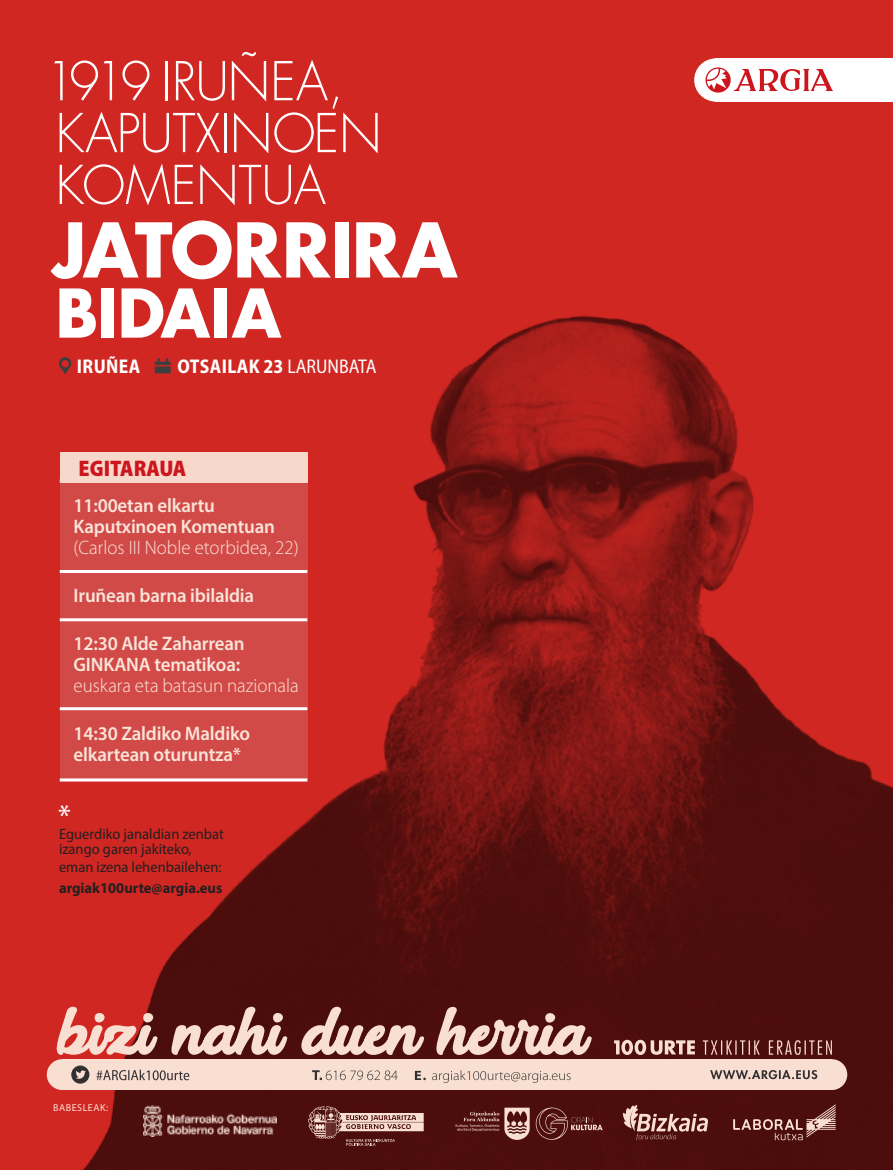
<style>
.page{position:relative;width:893px;height:1170px;background:#fff}
.page>*{position:absolute;margin:0;border:0;box-sizing:border-box;transform-origin:0 0}
.t1{font:700 73.2px "Futura Std";letter-spacing:-.02em;color:#fff}
.t2{font:700 65.25px "Futura Std";letter-spacing:-.01em;color:#fff}
.t3{font:300 52.05px/51.9px "Futura Std";color:#fff}
.t4{font:31.95px "Myriad Pro";color:#fff}
.t5{font:900 semi-condensed 22.65px "Myriad Pro";color:#cd151d}
.t6{font:700 semi-condensed 19.95px "Myriad Pro";letter-spacing:.02em;color:#fff}
.t7{font:semi-condensed 19.95px "Myriad Pro";color:#fff}
.t8{font:600 19.5px/21px "Myriad Pro";letter-spacing:-.01em;color:#fae4d9}
.t9{font:300 19.5px "Myriad Pro";color:#fae4d9}
.t10{font:15px/15px "Myriad Pro";color:#231f20}
.t11{font:700 15px "Myriad Pro";color:#231f20}
.t12{font:10.05px "Myriad Pro";letter-spacing:.05em;color:#f9dfd2}
.s1{font-weight:700}
</style>
<div class="page">
<div style="left:0;top:0;width:893px;height:1169px;background:#d02722"></div>
<img style="left:46px;top:315px;width:847px;height:854px">
<svg style="left:58px;top:357px;width:15px;height:17px"></svg>
<svg style="left:155px;top:359px;width:16px;height:14px"></svg>
<div style="left:60px;top:481px;width:247px;height:300px;background:#d24a47"></div>
<hr style="left:60px;top:570px;width:247px;height:3px;background:#fff">
<hr style="left:60px;top:618px;width:247px;height:3px;background:#fff">
<hr style="left:60px;top:707px;width:247px;height:3px;background:#fff">
<hr style="left:60px;top:778px;width:247px;height:3px;background:#fff">
<div style="left:60px;top:452px;width:247px;height:31px;background:#f7d8ca"></div>
<div style="left:716px;top:58px;width:177px;height:44px;background:#fff"></div>
<div style="left:694px;top:58px;width:43px;height:44px;background:#fff;border-radius:50%"></div>
<svg style="left:705px;top:67px;width:128px;height:26px"></svg>
<svg style="left:301px;top:1006px;width:291px;height:48px;background:#94655e"></svg>
<svg style="left:57px;top:1006px;width:230px;height:48px"></svg>
<svg style="left:614px;top:1039px;width:81px;height:15px"></svg>
<svg style="left:703px;top:1040px;width:129px;height:14px;background:#76413c"></svg>
<div style="left:62px;top:1059px;width:770px;height:30px;background:#f9dfd2"></div>
<div style="left:47px;top:1059px;width:31px;height:30px;background:#f9dfd2;border-radius:50%"></div>
<div style="left:816px;top:1059px;width:31px;height:30px;background:#f9dfd2;border-radius:50%"></div>
<svg style="left:710px;top:1070px;width:107px;height:9px"></svg>
<svg style="left:312px;top:1070px;width:86px;height:10px"></svg>
<svg style="left:415px;top:1070px;width:156px;height:12px"></svg>
<svg style="left:71px;top:1065px;width:18px;height:18px"></svg>
<svg style="left:96px;top:1069px;width:93px;height:11px"></svg>
<svg style="left:456px;top:1107px;width:74px;height:32px;background:#7a4540"></svg>
<svg style="left:536px;top:1107px;width:67px;height:32px;background:#622825"></svg>
<svg style="left:308px;top:1105px;width:116px;height:40px;background:#885650"></svg>
<svg style="left:733px;top:1104px;width:103px;height:36px;background:#6c3531"></svg>
<svg style="left:623px;top:1104px;width:85px;height:35px;background:#7d4944"></svg>
<img style="left:143px;top:1104px;width:133px;height:32px">
<h3 class="t3" style="left:45px;top:57px;width:339px">1919 IRUÑEA,<br>KAPUTXINOEN<br>KOMENTUA</h3>
<h1 class="t1" style="left:52px;top:201px;width:407px">JATORRIRA</h1>
<h2 class="t2" style="left:55px;top:270px;width:227px">BIDAIA</h2>
<p class="t6" style="left:77px;top:353px;width:65px">IRUÑEA</p>
<p class="t6" style="left:177px;top:354px;width:12px">OTSAILAK</p>
<p class="t7" style="left:264px;top:354px;width:114px"><span class="s1">23</span> LARUNBATA</p>
<p class="t5" style="left:79px;top:453px;width:13px">EGITARAUA</p>
<p class="t8" style="left:74px;top:494px;width:203px">11:00etan elkartu<br>Kaputxinoen Komentuan</p>
<p class="t9" style="left:74px;top:535px;width:227px">(Carlos III Noble etorbidea, 22)</p>
<p class="t8" style="left:74px;top:584px;width:182px">Iruñean barna ibilaldia</p>
<p class="t8" style="left:74px;top:632px;width:173px">12:30 Alde Zaharrean<br>GINKANA</p>
<p class="t8" style="left:154px;top:653px;width:87px">tematikoa:</p>
<p class="t9" style="left:74px;top:673px;width:227px">euskara eta batasun nazionala</p>
<p class="t8" style="left:74px;top:722px;width:178px">14:30 Zaldiko Maldiko elkartean oturuntza*</p>
<h3 class="t4" style="left:58px;top:797px;width:14px">*</h3>
<p class="t10" style="left:59px;top:825px;width:167px">Eguerdiko janaldian zenbat izango garen jakiteko,</p>
<p class="t10" style="left:59px;top:858px;width:164px">eman izena lehenbailehen:</p>
<p class="t11" style="left:59px;top:877px;width:165px">argiak100urte@argia.eus</p>
<p class="t12" style="left:53px;top:1101px;width:56px">BABESLEAK:</p>
</div>
